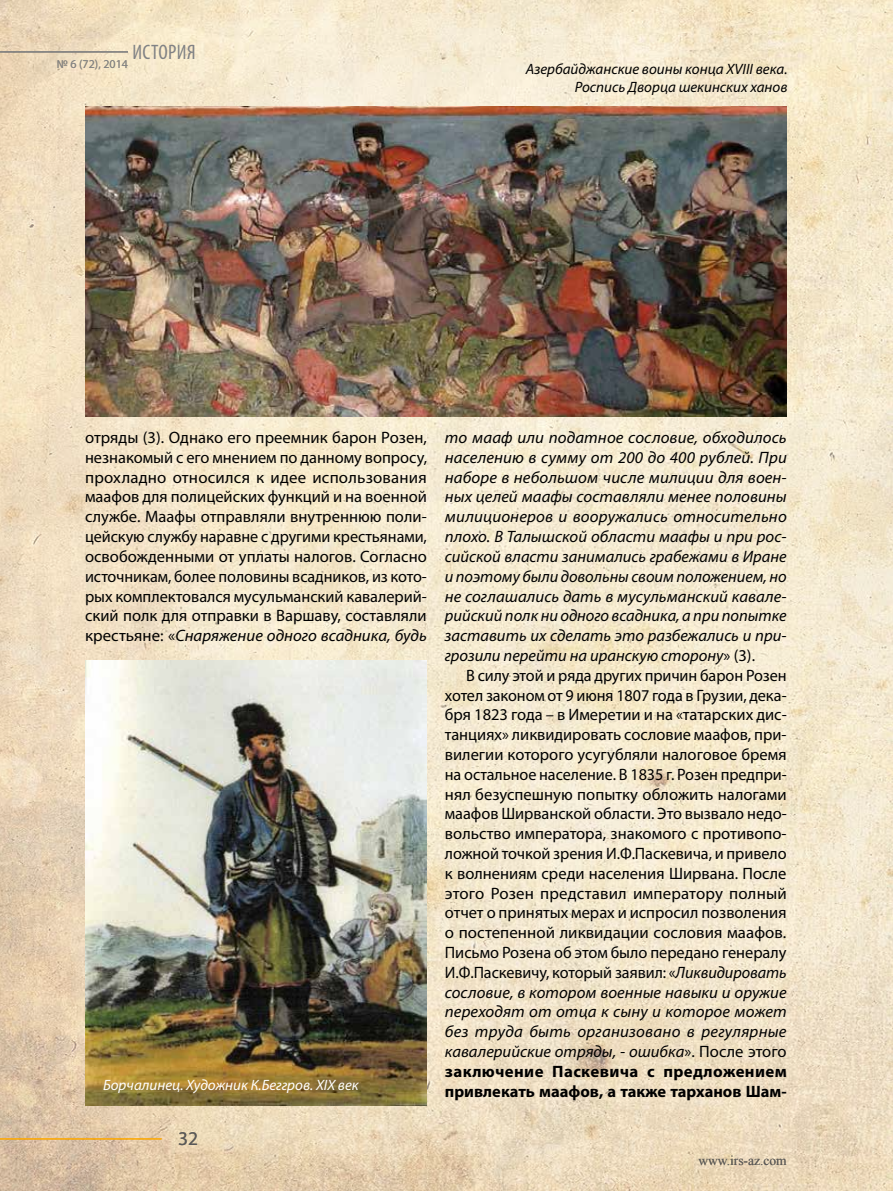
<style>
.page{position:relative;width:893px;height:1191px;background:#fff}
.page>*{position:absolute;margin:0;border:0;box-sizing:border-box;transform-origin:0 0}
.t1{font:condensed 21px "Myriad Pro";letter-spacing:.02em;color:#808285}
.t2{font:19.5px "Myriad Pro";color:#58595b}
.t3{font:16.5px/19.8px "Myriad Pro";color:#000;text-align:justify}
.t4{font:italic 16.5px/19.8px "Myriad Pro";color:#000;text-align:justify}
.t5{font:italic 15px/18px "Myriad Pro";color:#000;text-align:right}
.t6{font:italic 15px "Myriad Pro";color:#fff}
.t7{font:13.5px "Times New Roman";color:#58595b}
.t8{font:12px "Myriad Pro";color:#808285}
.s1{font-style:italic}
.s2{font-style:normal}
.s3{font-weight:700}
</style>
<div class="page">
<img style="left:0;top:0;width:893px;height:1191px">
<hr style="left:0;top:51px;width:128px;height:2px;background:#808285">
<hr style="left:0;top:1138px;width:162px;height:1px;background:#fcaf17">
<img style="left:85px;top:106px;width:702px;height:311px">
<img style="left:85px;top:661px;width:342px;height:445px">
<p class="t1" style="left:132px;top:39px;width:65px">ИСТОРИЯ</p>
<p class="t8" style="left:57px;top:56px;width:73px">№ 6 (72), 2014</p>
<p class="t5" style="left:526px;top:59px;width:263px">Азербайджанские воины конца XVIII века.<br>Роспись Дворца шекинских ханов</p>
<p class="t3" style="left:85px;top:427px;width:343px">отряды (3). Однако его преемник барон Розен, незнакомый с его мнением по данному вопросу, прохладно относился к идее использования маафов для полицейских функций и на военной службе. Маафы отправляли внутреннюю поли&shy;цейскую службу наравне с другими крестьянами, освобожденными от уплаты налогов. Согласно источникам, более половины всадников, из кото&shy;рых комплектовался мусульманский кавалерий&shy;ский полк для отправки в Варшаву, составляли крестьяне: «<span class="s1">Снаряжение одного всадника, будь</span></p>
<p class="t4" style="left:445px;top:427px;width:343px">то мааф или податное сословие, обходилось населению в сумму от 200 до 400 рублей. При наборе в небольшом числе милиции для воен&shy;ных целей маафы составляли менее половины милиционеров и вооружались относительно плохо. В Талышской области маафы и при рос&shy;сийской власти занимались грабежами в Иране и поэтому были довольны своим положением, но не соглашались дать в мусульманский кавале&shy;рийский полк ни одного всадника, а при попытке заставить их сделать это разбежались и при&shy;грозили перейти на иранскую сторону<span class="s2">» (3).</span></p>
<p class="t3" style="left:445px;top:665px;width:343px;text-indent:21px">В силу этой и ряда других причин барон Розен хотел законом от 9 июня 1807 года в Грузии, дека&shy;бря 1823 года – в Имеретии и на «татарских дис&shy;танциях» ликвидировать сословие маафов, при&shy;вилегии которого усугубляли налоговое бремя на остальное население. В 1835 г. Розен предпри&shy;нял безуспешную попытку обложить налогами маафов Ширванской области. Это вызвало недо&shy;вольство императора, знакомого с противопо&shy;ложной точкой зрения И.Ф.Паскевича, и привело к волнениям среди населения Ширвана. После этого Розен представил императору полный отчет о принятых мерах и испросил позволения о постепенной ликвидации сословия маафов.<br>Письмо Розена об этом было передано генералу И.Ф.Паскевичу, который заявил: «<span class="s1">Ликвидировать сословие, в котором военные навыки и оружие переходят от отца к сыну и которое может без труда быть организовано в регулярные кавалерийские отряды, - ошибка</span>». После этого <span class="s3">заключение Паскевича с предложением привлекать маафов, а также тарханов Шам-</span></p>
<p class="t6" style="left:103px;top:1075px;width:257px">Борчалинец. Художник К.Беггров. XIX век</p>
<p class="t2" style="left:178px;top:1126px;width:22px">32</p>
<p class="t7" style="left:698px;top:1151px;width:90px">www.irs-az.com</p>
</div>
